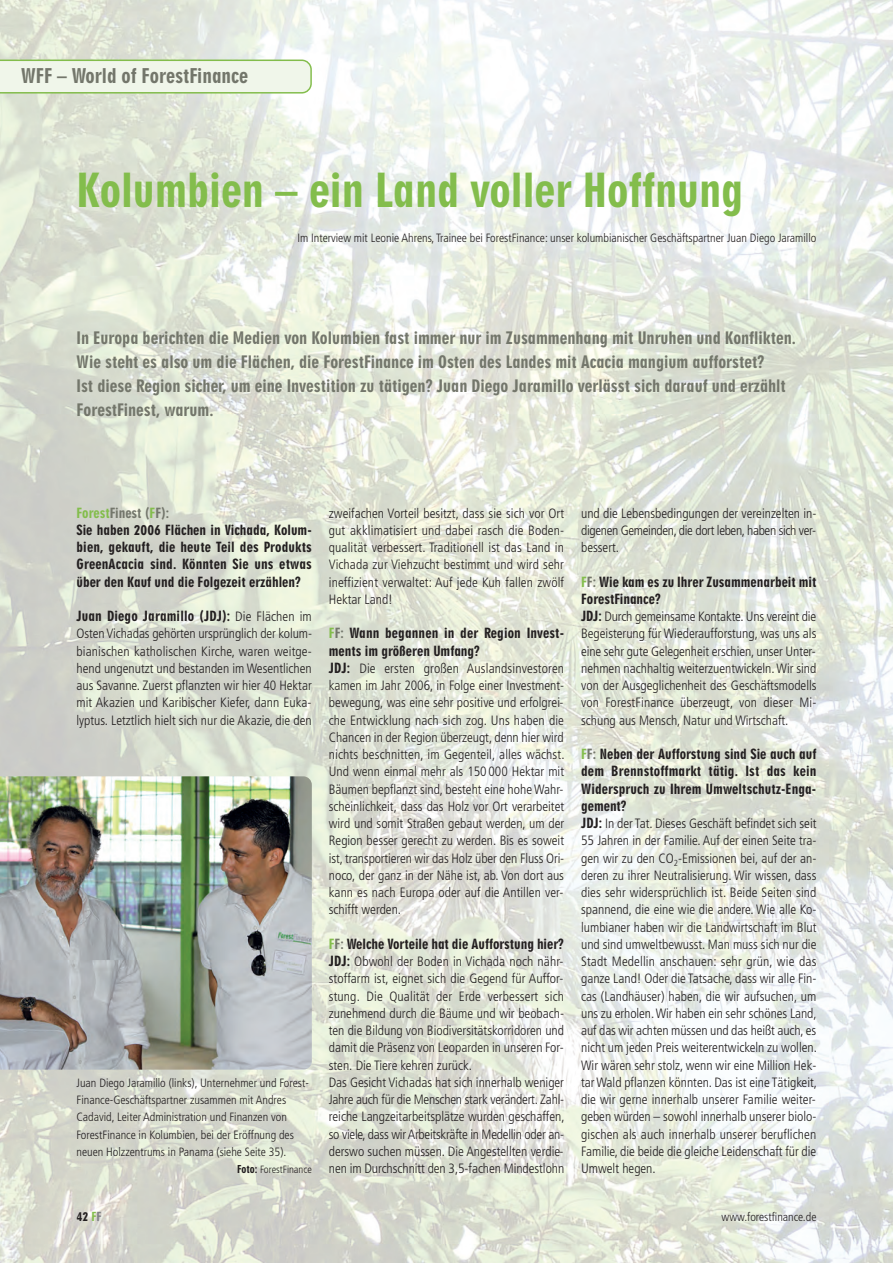
<style>
.page{position:relative;width:893px;height:1263px;background:#fff}
.page>*{position:absolute;margin:0;border:0;box-sizing:border-box;transform-origin:0 0}
.t1{font:45px "Geometric 706 BT Black Condensed B";color:#83bd4c}
.t2{font:19.5px "Geometric 706 BT Black Condensed B";color:#73766b}
.t3{font:16.5px/24px "Geometric 706 BT Black Condensed B";color:#73766b}
.t4{font:300 condensed 13.5px/17.2px "Frutiger";color:#231f20;text-align:justify}
.t5{font:13.5px/17.2px "Geometric 706 BT Black Condensed B";color:#231f20}
.t6{font:300 condensed 12px/17.2px "Frutiger";color:#231f20}
.t7{font:12px "Geometric 706 BT Black Condensed B";color:#231f20}
.t8{font:300 condensed 10.5px "Frutiger";color:#231f20}
.s1{color:#83bd4c}
.s2{color:#73766b}
.s3{font-family:"Frutiger";font-weight:300;font-stretch:condensed}
.s4{font-family:"Geometric 706 BT Black Condensed B";font-weight:400;font-stretch:normal}
.s5{color:#808285}
</style>
<div class="page">
<img style="left:0;top:0;width:893px;height:1263px">
<svg style="left:0;top:60px;width:312px;height:34px;background:#e7f1dd"></svg>
<img style="left:0;top:776px;width:312px;height:293px">
<h2 class="t2" style="left:21px;top:69px;width:228px">WFF – World of ForestFinance</h2>
<h1 class="t1" style="left:77px;top:173px;width:668px">Kolumbien – ein Land voller Hoffnung</h1>
<p class="t6" style="left:297px;top:230px;width:520px">Im Interview mit Leonie Ahrens, Trainee bei ForestFinance: unser kolumbianischer Geschäftspartner Juan Diego Jaramillo</p>
<p class="t3" style="left:77px;top:328px;width:721px">In Europa berichten die Medien von Kolumbien fast immer nur im Zusammenhang mit Unruhen und Konflikten.<br>Wie steht es also um die Flächen, die ForestFinance im Osten des Landes mit Acacia mangium aufforstet?<br>Ist diese Region sicher, um eine Investition zu tätigen? Juan Diego Jaramillo verlässt sich darauf und erzählt ForestFinest, warum.</p>
<p class="t5" style="left:77px;top:505px;width:237px"><span class="s1">Forest</span><span class="s2">Finest (</span><span class="s1">F</span><span class="s2">F):<br></span>Sie haben 2006 Flächen in Vichada, Kolum&shy;bien, gekauft, die heute Teil des Produkts GreenAcacia sind. Könnten Sie uns etwas über den Kauf und die Folgezeit erzählen?</p>
<p class="t5" style="left:77px;top:609px;width:237px">Juan Diego Jaramillo (JDJ): <span class="s3">Die Flächen im</span></p>
<p class="t4" style="left:77px;top:626px;width:237px">Osten Vichadas gehörten ursprünglich der kolum - bianischen katholischen Kirche, waren weitge&shy;hend ungenutzt und bestanden im We sent lichen aus Savanne. Zuerst pflanzten wir hier 40 Hektar mit Akazien und Karibischer Kiefer, dann Euka&shy;lyptus. Letztlich hielt sich nur die Akazie, die den</p>
<p class="t6" style="left:77px;top:1075px;width:234px">Juan Diego Jaramillo (links), Unternehmer und Forest-Finance-Geschäftspartner zusammen mit Andres Cadavid, Leiter Administration und Finanzen von ForestFinance in Kolumbien, bei der Eröffnung des neuen Holzzentrums in Panama (siehe Seite 35).</p>
<p class="t8" style="left:237px;top:1165px;width:76px"><span class="s4">Foto:</span> ForestFinance</p>
<p class="t4" style="left:329px;top:505px;width:237px">zweifachen Vorteil besitzt, dass sie sich vor Ort gut akklimatisiert und dabei rasch die Boden&shy;qualität verbessert. Traditionell ist das Land in Vichada zur Viehzucht bestimmt und wird sehr ineffizient verwaltet: Auf jede Kuh fallen zwölf Hektar Land!</p>
<p class="t5" style="left:329px;top:626px;width:237px"><span class="s1">F</span><span class="s2">F:</span> Wann begannen in der Region Invest&shy;ments im größeren Umfang?</p>
<p class="t4" style="left:329px;top:661px;width:237px"><span class="s4">JDJ:</span> Die ersten großen Auslandsinvestoren kamen im Jahr 2006, in Folge einer Investment&shy;bewegung, was eine sehr positive und erfolgrei&shy;che Entwicklung nach sich zog. Uns haben die Chancen in der Region überzeugt, denn hier wird nichts beschnitten, im Gegenteil, alles wächst.<br>Und wenn einmal mehr als 150 000 Hektar mit Bäumen bepflanzt sind, besteht eine hohe Wahr&shy;scheinlichkeit, dass das Holz vor Ort verarbeitet wird und somit Straßen gebaut werden, um der Region besser gerecht zu werden. Bis es soweit ist, transportieren wir das Holz über den Fluss Ori&shy;no co, der ganz in der Nähe ist, ab. Von dort aus kann es nach Europa oder auf die Antillen ver&shy;schifft werden.</p>
<p class="t5" style="left:329px;top:936px;width:237px"><span class="s1">F</span><span class="s2">F:</span> Welche Vorteile hat die Aufforstung hier?</p>
<p class="t4" style="left:329px;top:954px;width:237px;text-align:left"><span class="s4">JDJ:</span> Obwohl der Boden in Vichada noch nähr&shy;stoffarm ist, eignet sich die Gegend für Auffor&shy;stung. Die Qualität der Erde verbessert sich zu nehmend durch die Bäume und wir beobach&shy;ten die Bildung von Biodiversitätskorridoren und damit die Präsenz von Leoparden in unseren For&shy;sten. Die Tiere kehren zurück.<br>Das Gesicht Vichadas hat sich innerhalb weniger Jahre auch für die Menschen stark verändert. Zahl&shy;reiche Langzeitarbeitsplätze wurden geschaffen, so viele, dass wir Arbeitskräfte in Medellin oder an&shy;derswo suchen müssen. Die Angestellten verdie&shy;nen im Durchschnitt den 3,5-fachen Mindestlohn</p>
<p class="t4" style="left:581px;top:505px;width:237px">und die Lebensbedingungen der vereinzelten in&shy;digenen Gemeinden, die dort leben, haben sich ver&shy;bessert.</p>
<p class="t5" style="left:581px;top:574px;width:237px"><span class="s1">F</span><span class="s2">F:</span> Wie kam es zu Ihrer Zusammenarbeit mit<br>ForestFinance?</p>
<p class="t4" style="left:581px;top:609px;width:237px"><span class="s4">JDJ:</span> Durch gemeinsame Kontakte. Uns vereint die Begeisterung für Wiederaufforstung, was uns als eine sehr gute Gelegenheit erschien, unser Unter&shy;nehmen nachhaltig weiterzuentwickeln. Wir sind von der Ausgeglichenheit des Geschäftsmodells von ForestFinance überzeugt, von dieser Mi&shy;schung aus Mensch, Natur und Wirtschaft.</p>
<p class="t5" style="left:581px;top:747px;width:237px;text-align:justify"><span class="s1">F</span><span class="s2">F:</span> Neben der Aufforstung sind Sie auch auf dem Brennstoffmarkt tätig. Ist das kein Widerspruch zu Ihrem Umweltschutz-Enga&shy;gement?</p>
<p class="t4" style="left:581px;top:816px;width:237px"><span class="s4">JDJ:</span> In der Tat. Dieses Geschäft befindet sich seit 55 Jahren in der Familie. Auf der einen Seite tra&shy;gen wir zu den CO<sub>2</sub>-Emissionen bei, auf der an&shy;deren zu ihrer Neutralisierung. Wir wissen, dass dies sehr widersprüchlich ist. Beide Seiten sind spannend, die eine wie die andere. Wie alle Ko&shy;lumbianer haben wir die Landwirtschaft im Blut und sind umweltbewusst. Man muss sich nur die Stadt Medellin anschauen: sehr grün, wie das ganze Land! Oder die Tatsache, dass wir alle Fin&shy;cas (Landhäuser) haben, die wir aufsuchen, um uns zu erholen. Wir haben ein sehr schönes Land, auf das wir achten müssen und das heißt auch, es nicht um jeden Preis weiterentwickeln zu wollen.<br>Wir wären sehr stolz, wenn wir eine Million Hek&shy;tar Wald pflanzen könnten. Das ist eine Tätigkeit, die wir gerne innerhalb unserer Familie weiter&shy;geben würden – sowohl innerhalb unserer biolo&shy;gischen als auch innerhalb unserer beruflichen Familie, die beide die gleiche Leidenschaft für die Umwelt hegen.</p>
<p class="t7" style="left:77px;top:1212px;width:27px">42 <span class="s1">F</span><span class="s5">F</span></p>
<p class="t6" style="left:722px;top:1209px;width:96px">www.forestfinance.de</p>
</div>
